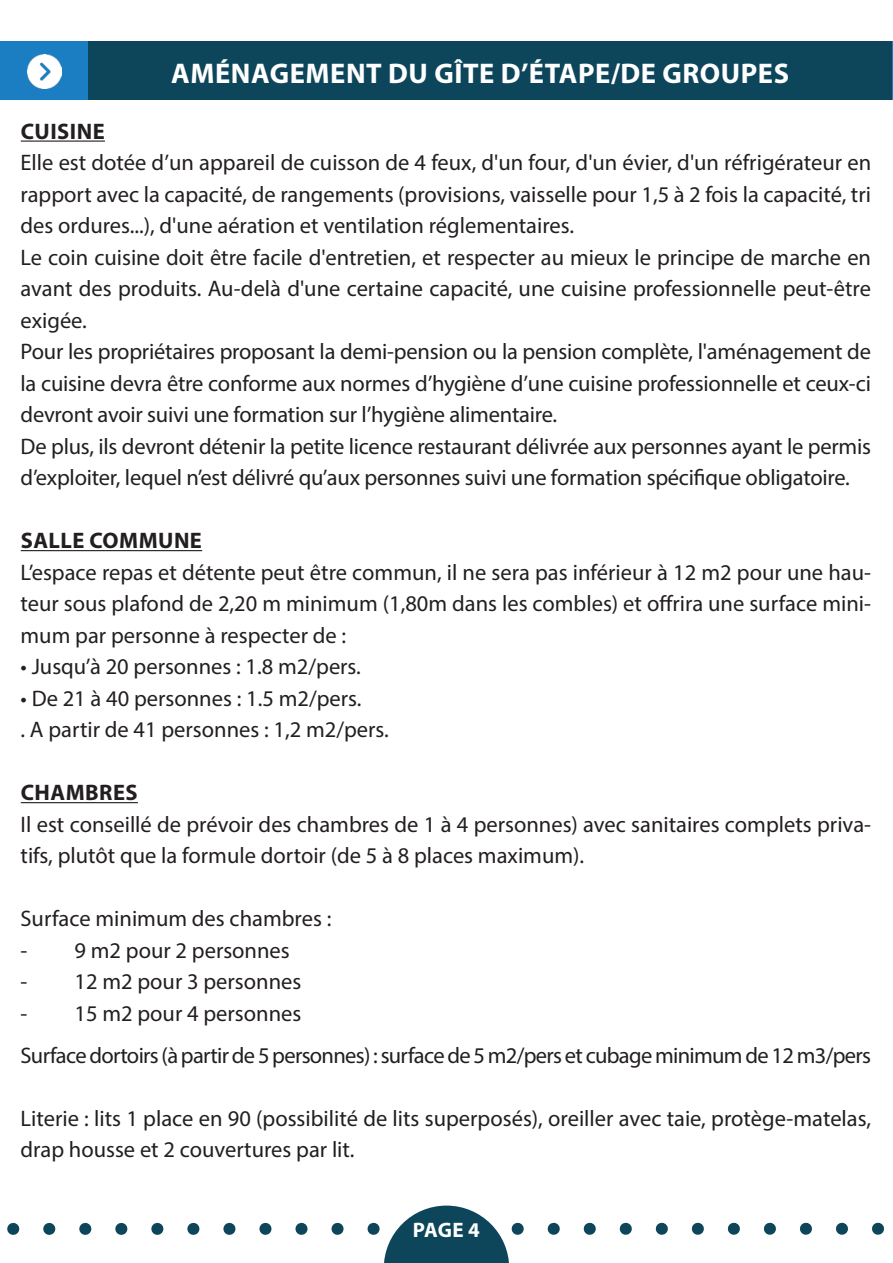
<style>
.page{position:relative;width:893px;height:1263px;background:#fff}
.page>*{position:absolute;margin:0;border:0;box-sizing:border-box;transform-origin:0 0}
.t1{font:700 28.5px "Myriad Pro";letter-spacing:.02em;color:#fff}
.t2{font:22.5px/31.5px "Myriad Pro";color:#231f20}
.t3{font:22.5px/42px "Myriad Pro";letter-spacing:-.03em;color:#231f20}
.t4{font:700 22.5px "Myriad Pro";letter-spacing:.02em;color:#231f20}
.t5{font:700 21px "Myriad Pro";color:#fff}
</style>
<div class="page">
<svg style="left:13px;top:1205px;width:871px;height:58px"></svg>
<div style="left:0;top:41px;width:892px;height:59px;background:#1b7dc2"></div>
<div style="left:89px;top:41px;width:803px;height:59px;background:#0d465b"></div>
<hr style="left:21px;top:141px;width:84px;height:1px;background:#231f20">
<hr style="left:21px;top:550px;width:181px;height:1px;background:#231f20">
<hr style="left:21px;top:802px;width:117px;height:1px;background:#231f20">
<img style="left:27px;top:54px;width:34px;height:34px">
<p class="t1" style="left:171px;top:55px;width:619px">AMÉNAGEMENT DU GÎTE D’ÉTAPE/DE GROUPES</p>
<p class="t4" style="left:21px;top:117px;width:85px">CUISINE</p>
<p class="t2" style="left:21px;top:147px;width:852px">Elle est dotée d’un appareil de cuisson de 4 feux, d'un four, d'un évier, d'un réfrigérateur en rapport avec la capacité, de rangements (provisions, vaisselle pour 1,5 à 2 fois la capacité, tri des ordures...), d'une aération et ventilation réglementaires.<br>Le coin cuisine doit être facile d'entretien, et respecter au mieux le principe de marche en avant des produits. Au-delà d'une certaine capacité, une cuisine professionnelle peut-être exigée.<br>Pour les propriétaires proposant la demi-pension ou la pension complète, l'aménagement de la cuisine devra être conforme aux normes d’hygiène d’une cuisine professionnelle et ceux-ci devront avoir suivi une formation sur l’hygiène alimentaire.<br>De plus, ils devront détenir la petite licence restaurant délivrée aux personnes ayant le permis d’exploiter, lequel n’est délivré qu’aux personnes suivi une formation spécifique obligatoire.</p>
<p class="t4" style="left:21px;top:526px;width:183px">SALLE COMMUNE</p>
<p class="t2" style="left:21px;top:556px;width:852px;text-align:justify">L’espace repas et détente peut être commun, il ne sera pas inférieur à 12 m2 pour une hau&shy;teur sous plafond de 2,20 m minimum (1,80m dans les combles) et offrira une surface mini&shy;mum par personne à respecter de :</p>
<p class="t2" style="left:21px;top:651px;width:342px">• Jusqu’à 20 personnes : 1.8 m2/pers.</p>
<p class="t2" style="left:21px;top:682px;width:370px">• De 21 à 40 personnes : 1.5 m2/pers.<br>. A partir de 41 personnes : 1,2 m2/pers.</p>
<p class="t4" style="left:21px;top:778px;width:118px">CHAMBRES</p>
<p class="t2" style="left:21px;top:808px;width:852px">Il est conseillé de prévoir des chambres de 1 à 4 personnes) avec sanitaires complets priva&shy;tifs, plutôt que la formule dortoir (de 5 à 8 places maximum).</p>
<p class="t2" style="left:21px;top:903px;width:312px">Surface minimum des chambres :</p>
<p class="t2" style="left:21px;top:934px;width:271px">- 9 m2 pour 2 personnes</p>
<p class="t2" style="left:21px;top:966px;width:282px">- 12 m2 pour 3 personnes</p>
<p class="t3" style="left:21px;top:992px;width:852px">- 15 m2 pour 4 personnes<br>Surface dortoirs (à partir de 5 personnes) : surface de 5 m2/pers et cubage minimum de 12 m3/pers</p>
<p class="t2" style="left:21px;top:1102px;width:852px">Literie : lits 1 place en 90 (possibilité de lits superposés), oreiller avec taie, protège-matelas, drap housse et 2 couvertures par lit.</p>
<p class="t5" style="left:413px;top:1216px;width:69px">PAGE 4</p>
</div>
